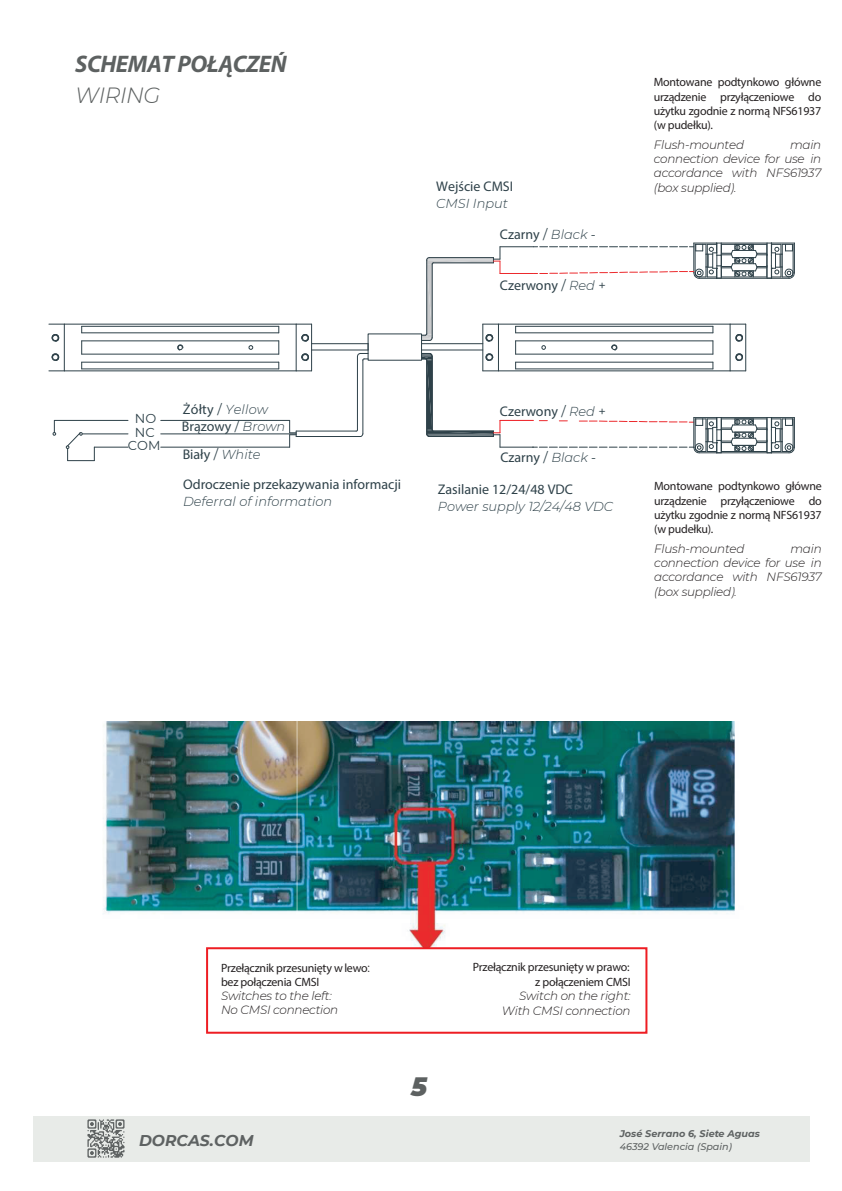
<style>
.page{position:relative;width:842px;height:1191px;background:#fff}
.page>*{position:absolute;margin:0;border:0;box-sizing:border-box;transform-origin:0 0}
.t1{font:italic 900 26px "Montserrat";color:#5d6161}
.t2{font:italic 700 24px "Myriad Pro";letter-spacing:-.02em;color:#5d6161}
.t3{font:italic 300 22px "Montserrat";letter-spacing:-.02em;color:#5d6161}
.t4{font:italic 700 15.6px "Montserrat";color:#5e6262}
.t5{font:14px/27.4px "Myriad Pro";color:#2e4149}
.t6{font:italic 300 13px "Montserrat";color:#2e4149}
.t7{font:13px/13.2px "Montserrat";color:#2e4149;text-align:center}
.t8{font:12px/14.4px "Myriad Pro";letter-spacing:-.02em;color:#231f20;text-align:justify}
.t9{font:italic 300 12px/14.4px "Montserrat";letter-spacing:-.02em;color:#231f20;text-align:justify}
.t10{font:italic 700 9.6px "Montserrat";color:#5e6262}
.t11{font:italic 500 9.6px "Montserrat";color:#5e6262}
.s1{font-family:"Montserrat";font-size:13px}
.s2{font-family:"Montserrat";font-weight:300;font-style:italic;font-size:13px}
.s3{font-family:"Myriad Pro";font-weight:400;font-style:normal;font-size:14px}
.s4{font-weight:400;font-style:normal}
.s5{font-family:"Montserrat"}
</style>
<div class="page">
<hr style="left:311px;top:324px;width:1px;height:47px;background:#2e4149">
<svg style="left:297px;top:324px;width:14px;height:1px"></svg>
<svg style="left:297px;top:370px;width:14px;height:1px"></svg>
<hr style="left:296px;top:324px;width:1px;height:47px;background:#2e4149">
<hr style="left:64px;top:324px;width:232px;height:1px;background:#2e4149">
<hr style="left:64px;top:324px;width:1px;height:47px;background:#2e4149">
<hr style="left:64px;top:370px;width:232px;height:1px;background:#2e4149">
<svg style="left:49px;top:324px;width:15px;height:1px"></svg>
<svg style="left:49px;top:370px;width:15px;height:1px"></svg>
<hr style="left:82px;top:340px;width:197px;height:1px;background:#2e4149">
<svg style="left:278px;top:341px;width:1px;height:12px"></svg>
<hr style="left:82px;top:353px;width:197px;height:1px;background:#2e4149">
<svg style="left:81px;top:341px;width:1px;height:13px"></svg>
<svg style="left:248px;top:345px;width:6px;height:5px"></svg>
<hr style="left:82px;top:326px;width:197px;height:1px;background:#2e4149">
<hr style="left:82px;top:332px;width:197px;height:1px;background:#2e4149">
<hr style="left:82px;top:362px;width:197px;height:1px;background:#2e4149">
<hr style="left:82px;top:368px;width:197px;height:1px;background:#2e4149">
<hr style="left:312px;top:343px;width:56px;height:1px;background:#2e4149">
<hr style="left:312px;top:349px;width:56px;height:1px;background:#2e4149">
<svg style="left:177px;top:344px;width:7px;height:7px"></svg>
<svg style="left:51px;top:353px;width:9px;height:8px"></svg>
<svg style="left:51px;top:334px;width:9px;height:8px"></svg>
<svg style="left:301px;top:353px;width:8px;height:8px"></svg>
<svg style="left:301px;top:334px;width:8px;height:8px"></svg>
<div style="left:368px;top:333px;width:54px;height:28px;border:1px solid #2e4149"></div>
<hr style="left:482px;top:324px;width:1px;height:47px;background:#2e4149">
<hr style="left:498px;top:324px;width:1px;height:47px;background:#2e4149">
<hr style="left:498px;top:324px;width:232px;height:1px;background:#2e4149">
<hr style="left:730px;top:324px;width:1px;height:47px;background:#2e4149">
<hr style="left:498px;top:370px;width:232px;height:1px;background:#2e4149">
<svg style="left:730px;top:324px;width:15px;height:1px"></svg>
<hr style="left:745px;top:324px;width:1px;height:47px;background:#2e4149">
<svg style="left:730px;top:370px;width:16px;height:1px"></svg>
<hr style="left:516px;top:340px;width:197px;height:1px;background:#2e4149">
<svg style="left:515px;top:341px;width:1px;height:13px"></svg>
<hr style="left:516px;top:353px;width:197px;height:1px;background:#2e4149">
<svg style="left:712px;top:341px;width:1px;height:13px"></svg>
<svg style="left:541px;top:345px;width:5px;height:5px"></svg>
<hr style="left:516px;top:326px;width:197px;height:1px;background:#2e4149">
<hr style="left:516px;top:332px;width:197px;height:1px;background:#2e4149">
<hr style="left:516px;top:362px;width:197px;height:1px;background:#2e4149">
<hr style="left:516px;top:368px;width:197px;height:1px;background:#2e4149">
<hr style="left:421px;top:343px;width:62px;height:1px;background:#2e4149">
<hr style="left:421px;top:349px;width:62px;height:1px;background:#2e4149">
<svg style="left:611px;top:344px;width:7px;height:7px"></svg>
<svg style="left:735px;top:353px;width:8px;height:8px"></svg>
<svg style="left:735px;top:334px;width:8px;height:8px"></svg>
<hr style="left:296px;top:436px;width:64px;height:1px;background:#2e4149">
<hr style="left:296px;top:430px;width:60px;height:1px;background:#2e4149">
<svg style="left:355px;top:429px;width:9px;height:8px"></svg>
<hr style="left:362px;top:360px;width:1px;height:74px;background:#2e4149">
<hr style="left:357px;top:356px;width:1px;height:74px;background:#2e4149">
<svg style="left:356px;top:344px;width:13px;height:17px"></svg>
<hr style="left:500px;top:446px;width:33px;height:1px;background:#2e4149">
<hr style="left:500px;top:420px;width:33px;height:1px;background:#ee1d23">
<svg style="left:420px;top:352px;width:80px;height:95px"></svg>
<hr style="left:161px;top:446px;width:129px;height:1px;background:#2e4149">
<hr style="left:161px;top:420px;width:129px;height:1px;background:#2e4149">
<svg style="left:289px;top:420px;width:8px;height:27px"></svg>
<hr style="left:161px;top:433px;width:135px;height:1px;background:#2e4149">
<hr style="left:94px;top:446px;width:34px;height:1px;background:#2e4149">
<hr style="left:82px;top:433px;width:46px;height:1px;background:#2e4149">
<hr style="left:54px;top:420px;width:74px;height:1px;background:#2e4149">
<svg style="left:52px;top:420px;width:5px;height:16px"></svg>
<svg style="left:65px;top:432px;width:30px;height:29px"></svg>
<hr style="left:500px;top:246px;width:33px;height:1px;background:#2e4149">
<hr style="left:500px;top:273px;width:33px;height:1px;background:#ec2a2d">
<svg style="left:420px;top:247px;width:80px;height:95px"></svg>
<svg style="left:533px;top:242px;width:262px;height:37px"></svg>
<svg style="left:533px;top:417px;width:262px;height:37px"></svg>
<img style="left:103px;top:721px;width:632px;height:227px">
<div style="left:33px;top:1115px;width:776px;height:46px;background:#e8ebe8"></div>
<svg style="left:87px;top:1119px;width:38px;height:38px"></svg>
<div style="left:206px;top:947px;width:441px;height:86px;border:2px solid #ee1d23"></div>
<h2 class="t2" style="left:75px;top:48px;width:213px">SCHEMAT POŁĄCZEŃ</h2>
<h3 class="t3" style="left:75px;top:81px;width:87px">WIRING</h3>
<p class="t5" style="left:436px;top:172px;width:78px">Wejście CMSI</p>
<p class="t6" style="left:436px;top:195px;width:73px">CMSI Input</p>
<p class="t5" style="left:500px;top:221px;width:97px">Czarny <span class="s1">/</span> <span class="s2">Black</span> <span class="s1">-</span></p>
<p class="t5" style="left:500px;top:271px;width:107px">Czerwony <span class="s1">/</span> <span class="s2">Red</span> <span class="s1">+</span></p>
<p class="t8" style="left:654px;top:75px;width:169px">Montowane podtynkowo główne urządzenie przyłączeniowe do użytku zgodnie z normą NFS61937 (w pudełku).</p>
<p class="t9" style="left:654px;top:137px;width:92px">Flush-mounted</p>
<p class="t9" style="left:654px;top:137px;width:169px;text-indent:136px">main connection device for use in accordance with NFS61937 (box supplied).</p>
<p class="t7" style="left:128px;top:412px;width:34px">NO<br>NC<br>COM</p>
<p class="t6" style="left:183px;top:401px;width:87px"><span class="s3">Żółty</span> <span class="s4">/</span> Yellow</p>
<p class="t5" style="left:182px;top:413px;width:105px">Brązowy <span class="s1">/</span> <span class="s2">Brown<br></span>Biały <span class="s1">/</span> <span class="s2">White</span></p>
<p class="t5" style="left:183px;top:471px;width:220px">Odroczenie przekazywania informacji</p>
<p class="t6" style="left:183px;top:493px;width:151px">Deferral of information</p>
<p class="t5" style="left:500px;top:397px;width:107px">Czerwony <span class="s1">/</span> <span class="s2">Red</span> <span class="s1">+</span></p>
<p class="t5" style="left:500px;top:443px;width:97px">Czarny <span class="s1">/</span> <span class="s2">Black</span> <span class="s1">-</span></p>
<p class="t5" style="left:438px;top:475px;width:137px">Zasilanie 12/24/48 VDC</p>
<p class="t6" style="left:438px;top:497px;width:177px">Power supply 12/24/48 VDC</p>
<p class="t8" style="left:654px;top:479px;width:169px">Montowane podtynkowo główne urządzenie przyłączeniowe do użytku zgodnie z normą NFS61937 (w pudełku).</p>
<p class="t9" style="left:654px;top:541px;width:92px">Flush-mounted</p>
<p class="t9" style="left:654px;top:541px;width:169px;text-indent:136px">main connection device for use in accordance with NFS61937 (box supplied).</p>
<p class="t8" style="left:221px;top:960px;width:151px">Przełącznik przesunięty w lewo<span class="s5">: </span>bez połączenia CMSI</p>
<p class="t9" style="left:221px;top:988px;width:119px">Switches to the left:<br>No CMSI connection</p>
<p class="t4" style="left:139px;top:1129px;width:116px">DORCAS.COM</p>
<h1 class="t1" style="left:411px;top:1066px;width:18px">5</h1>
<p class="t8" style="left:473px;top:960px;width:159px;text-align:right">Przełącznik przesunięty w prawo: z połączeniem CMSI</p>
<p class="t9" style="left:502px;top:988px;width:130px;text-align:right">Switch on the right:<br>With CMSI connection</p>
<p class="t10" style="left:620px;top:1126px;width:142px">José Serrano 6, Siete Aguas</p>
<p class="t11" style="left:620px;top:1140px;width:114px">46392 Valencia (Spain)</p>
</div>
